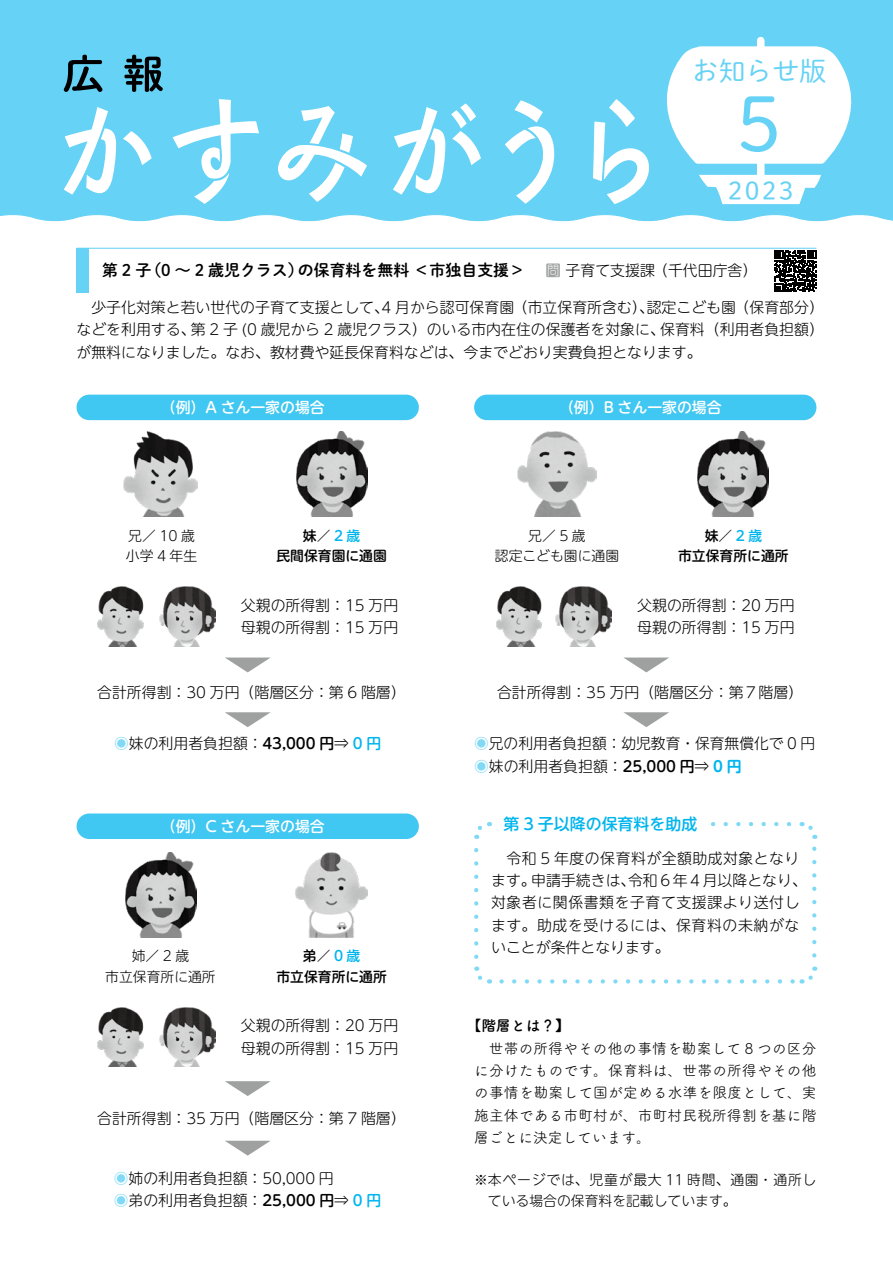
<style>
.page{position:relative;width:893px;height:1263px;background:#fff}
.page>*{position:absolute;margin:0;border:0;box-sizing:border-box;transform-origin:0 0}
.t1{font:76.8px "DNP Shuei M Go Std L";color:#66d2f5}
.t2{font:26.85px "DNP Shuei M Go Std L";color:#66d2f5}
.t3{font:24.9px "DNP Shuei M Go Std L";color:#66d2f5}
.t4{font:15.9px "DNP Shuei M Go Std B";color:#000}
.t5{font:500 15.9px "UD Shin M Go Pr 6 N";color:#00b5ee}
.t6{font:300 14.85px/22.4px "UD Shin M Go Pr 6 N";color:#000}
.t7{font:14.85px/22.4px "Tsuku A Rd Gothic Std R";letter-spacing:.01em;color:#000;text-align:justify}
.t8{font:300 14.85px/22.4px "UD Shin M Go Pr 6 N";letter-spacing:.03em;color:#000}
.t9{font:500 14.85px "UD Shin M Go Pr 6 N";color:#fff}
.t10{font:14.85px "Tsuku A Rd Gothic Std B";color:#000}
.t11{font:300 13.8px/20.7px "UD Shin M Go Pr 6 N";color:#000}
.t12{font:500 13.8px/20.7px "UD Shin M Go Pr 6 N";color:#000;text-align:center}
.s1{color:#9fa0a0}
.s2{font-weight:500}
.s3{color:#00b5ee}
.s4{font-family:"Tsuku A Rd Gothic Std R";font-weight:400;color:#80daf6}
.s5{font-weight:500;color:#00b5ee}
.s6{font-family:"UD Shin M Go Pr 6 N De";font-weight:700;color:#00b5ee}
.s7{font-family:"Tsuku A Rd Gothic Std R"}
</style>
<div class="page">
<svg style="left:0;top:142px;width:893px;height:80px"></svg>
<div style="left:0;top:0;width:893px;height:142px;background:#66d2f5"></div>
<svg style="left:123px;top:131px;width:29px;height:34px"></svg>
<svg style="left:64px;top:107px;width:52px;height:88px"></svg>
<svg style="left:451px;top:103px;width:30px;height:62px"></svg>
<svg style="left:393px;top:107px;width:52px;height:88px"></svg>
<svg style="left:173px;top:99px;width:86px;height:105px"></svg>
<svg style="left:505px;top:100px;width:49px;height:104px"></svg>
<svg style="left:278px;top:106px;width:89px;height:96px"></svg>
<svg style="left:124px;top:55px;width:39px;height:37px"></svg>
<svg style="left:64px;top:55px;width:38px;height:37px"></svg>
<svg style="left:593px;top:37px;width:282px;height:167px"></svg>
<div style="left:77px;top:248px;width:12px;height:44px;background:#66d2f5"></div>
<hr style="left:77px;top:248px;width:739px;height:1px;background:#66d2f5">
<svg style="left:501px;top:979px;width:294px;height:4px"></svg>
<svg style="left:474px;top:850px;width:16px;height:134px"></svg>
<svg style="left:801px;top:966px;width:17px;height:18px"></svg>
<svg style="left:801px;top:822px;width:16px;height:133px"></svg>
<svg style="left:474px;top:822px;width:315px;height:17px"></svg>
<div style="left:495px;top:807px;width:211px;height:33px;background:#fff"></div>
<img style="left:97px;top:587px;width:47px;height:59px">
<img style="left:97px;top:1007px;width:47px;height:60px">
<img style="left:496px;top:587px;width:46px;height:59px">
<img style="left:160px;top:587px;width:55px;height:59px">
<img style="left:160px;top:1007px;width:55px;height:60px">
<img style="left:556px;top:587px;width:55px;height:59px">
<img style="left:296px;top:432px;width:71px;height:85px">
<img style="left:296px;top:852px;width:72px;height:85px">
<img style="left:698px;top:432px;width:71px;height:85px">
<img style="left:124px;top:432px;width:73px;height:85px">
<img style="left:125px;top:852px;width:71px;height:85px">
<img style="left:517px;top:432px;width:80px;height:85px">
<div style="left:77px;top:395px;width:342px;height:25px;background:#40c7f2;border-radius:13px"></div>
<div style="left:77px;top:813px;width:342px;height:26px;background:#40c7f2;border-radius:13px"></div>
<div style="left:474px;top:395px;width:342px;height:25px;background:#40c7f2;border-radius:13px"></div>
<svg style="left:225px;top:1141px;width:45px;height:14px"></svg>
<svg style="left:225px;top:1081px;width:46px;height:15px"></svg>
<svg style="left:225px;top:712px;width:46px;height:15px"></svg>
<svg style="left:623px;top:712px;width:46px;height:15px"></svg>
<svg style="left:225px;top:657px;width:46px;height:15px"></svg>
<svg style="left:623px;top:657px;width:46px;height:15px"></svg>
<svg style="left:774px;top:250px;width:42px;height:42px"></svg>
<h2 class="t2" style="left:692px;top:51px;width:136px">お知らせ版</h2>
<h1 class="t1" style="left:736px;top:68px;width:47px">5</h1>
<h3 class="t3" style="left:728px;top:172px;width:67px">2023</h3>
<p class="t4" style="left:102px;top:258px;width:425px">第 2 子（0 ～ 2 歳児クラス）の保育料を無料 ＜市独自支援＞</p>
<p class="t6" style="left:546px;top:258px;width:213px"><span class="s1">問</span>子育て支援課（千代田庁舎）</p>
<p class="t6" style="left:77px;top:295px;width:749px;text-align:justify">　少子化対策と若い世代の子育て支援として、4 月から認可保育園（市立保育所含む）、認定こども園（保育部分）などを利用する、第 2 子 (0 歳児から 2 歳児クラス）のいる市内在住の保護者を対象に、保育料（利用者負担額）が無料になりました。なお、教材費や延長保育料などは、今までどおり実費負担となります。</p>
<p class="t9" style="left:161px;top:395px;width:166px">（例）A さん一家の場合</p>
<p class="t9" style="left:559px;top:395px;width:164px">（例）B さん一家の場合</p>
<p class="t11" style="left:126px;top:524px;width:73px">兄<span class="s2">／</span> 10 歳小学 4 年生</p>
<p class="t12" style="left:276px;top:524px;width:112px">妹／<span class="s3">2歳<br></span>民間保育園に通園</p>
<p class="t11" style="left:495px;top:524px;width:126px;text-align:center">兄<span class="s2">／</span>5歳<br>認定こども園に通園</p>
<p class="t12" style="left:678px;top:524px;width:112px">妹／<span class="s3">2歳<br></span>市立保育所に通所</p>
<p class="t6" style="left:241px;top:593px;width:159px">父親の所得割：15 万円母親の所得割：15 万円</p>
<p class="t6" style="left:637px;top:593px;width:159px">父親の所得割：20 万円母親の所得割：15 万円</p>
<p class="t6" style="left:97px;top:680px;width:310px">合計所得割：30 万円（階層区分：第 6 階層）</p>
<p class="t6" style="left:497px;top:680px;width:308px">合計所得割：35 万円（階層区分：第７階層）</p>
<p class="t6" style="left:114px;top:732px;width:269px"><span class="s4">◉</span>妹の利用者負担額：<span class="s2">43,000 円</span>⇒ <span class="s5">0 円</span></p>
<p class="t6" style="left:474px;top:732px;width:343px"><span class="s4">◉</span>兄の利用者負担額：幼児教育・保育無償化で 0 円<span class="s4">◉</span>妹の利用者負担額：<span class="s2">25,000 円</span>⇒ <span class="s6">0 円</span></p>
<p class="t9" style="left:161px;top:814px;width:165px">（例）C さん一家の場合</p>
<p class="t11" style="left:105px;top:945px;width:112px;text-align:center">姉／2歳<br>市立保育所に通所</p>
<p class="t12" style="left:276px;top:945px;width:112px">弟／<span class="s3">0歳<br></span>市立保育所に通所</p>
<p class="t6" style="left:241px;top:1014px;width:159px">父親の所得割：20 万円母親の所得割：15 万円</p>
<p class="t6" style="left:97px;top:1106px;width:310px">合計所得割：35 万円（階層区分：第 7 階層）</p>
<p class="t6" style="left:114px;top:1166px;width:269px"><span class="s4">◉</span>姉の利用者負担額：50,000 円<br><span class="s4">◉</span>弟の利用者負担額：<span class="s2">25,000 円</span>⇒ <span class="s5">0 円</span></p>
<p class="t5" style="left:503px;top:810px;width:195px">第 3 子以降の保育料を助成</p>
<p class="t8" style="left:491px;top:846px;width:317px">　令和 5 年度の保育料が全額助成対象となります。申請手続きは、令和 6 年 4 月以降となり、対象者に関係書類を子育て支援課より送付します。助成を受けるには、保育料の未納がないことが条件となります。</p>
<p class="t10" style="left:467px;top:1014px;width:105px"><span class="s7">【</span>階層とは？】</p>
<p class="t7" style="left:474px;top:1036px;width:344px">　世帯の所得やその他の事情を勘案して 8 つの区分に分けたものです。保育料は、世帯の所得やその他の事情を勘案して国が定める水準を限度として、実施主体である市町村が、市町村民税所得割を基に階層ごとに決定しています。</p>
<p class="t11" style="left:488px;top:1169px;width:330px;text-indent:-14px">※本ページでは、児童が最大 11 時間、通園・通所している場合の保育料を記載しています。</p>
</div>
